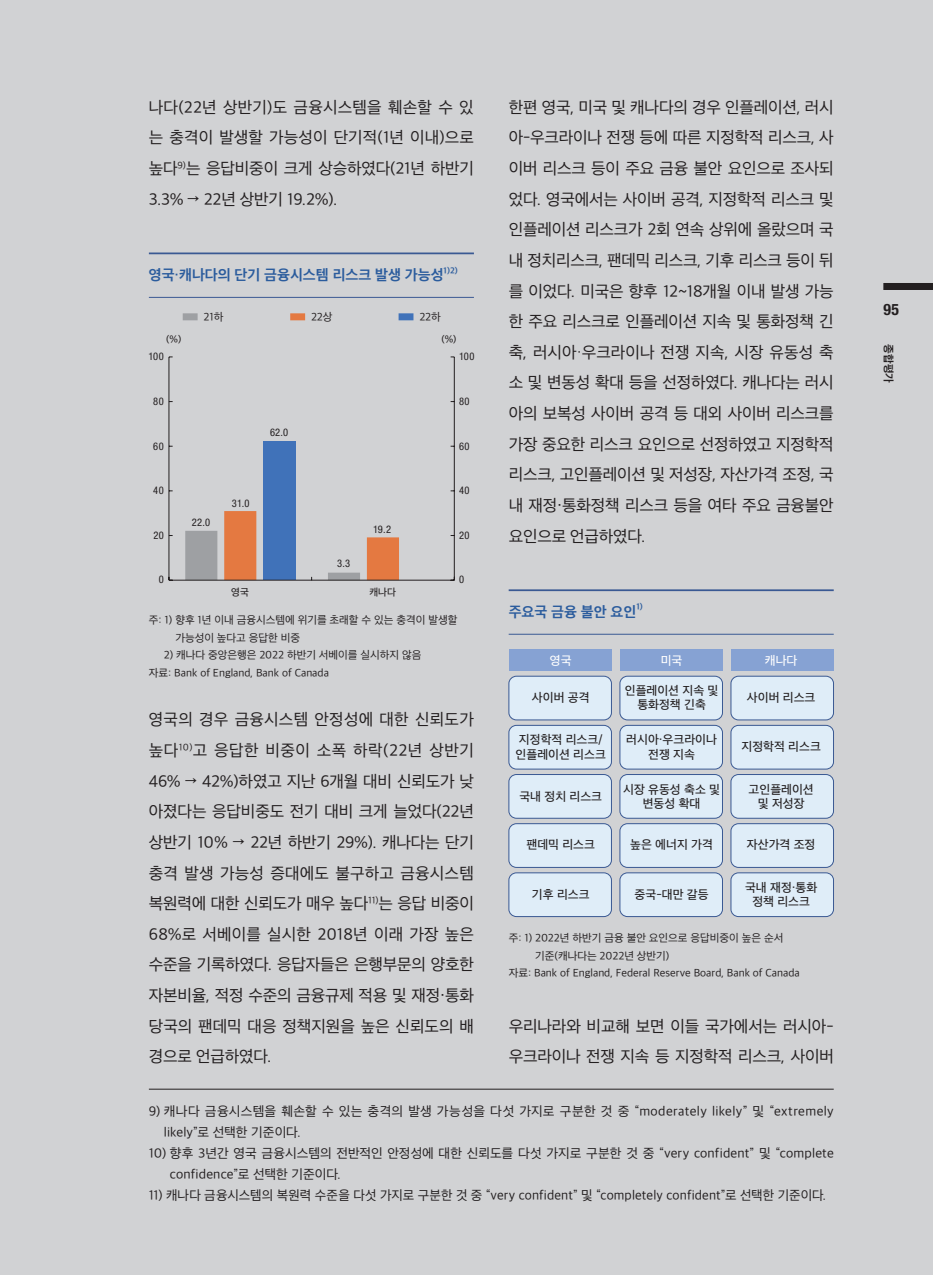
<style>
.page{position:relative;width:933px;height:1275px;background:#d1d2d4}
.page>*{position:absolute;margin:0;border:0;box-sizing:border-box;transform-origin:0 0}
.t1{font:15.75px/30.6px "SD Gothic Neo 1 OTFR";letter-spacing:-.01em;color:#231f20;text-align:justify}
.t2{font:700 condensed 15.75px "Helvetica Neue LT Std";color:#231f20}
.t3{font:14px "SD Gothic Neo 1 OTFB";color:#2b5c9d}
.t4{font:12.6px/21px "SD Gothic Neo 1 OTFR";letter-spacing:.01em;color:#231f20}
.t5{font:11.9px/14.2px "SD Gothic Neo 1 OTFM";color:#231f20;text-align:center}
.t6{font:11.9px "SD Gothic Neo 1 OTFM";color:#fff}
.t7{font:10.5px/17.5px "SD Gothic Neo 1 OTFR";color:#231f20}
.t8{font:condensed 10.5px "Helvetica Neue LT Std";letter-spacing:.035em;color:#231f20}
.t9{font:10.5px "SD Gothic Neo 1 OTFB";color:#231f20}
.t10{font:9.62px "SD Gothic Neo 1 OTFM";color:#231f20}
.t11{font:8.22px "SD Gothic Neo 1 OTFB";color:#2b5c9d}
.s1{font-family:"SD Gothic Neo 1 OTFUL"}
</style>
<div class="page">
<div style="left:883px;top:283px;width:50px;height:7px;background:#231f20"></div>
<hr style="left:149px;top:1089px;width:684px;height:1px;background:#231f20">
<div style="left:183px;top:313px;width:15px;height:7px;background:#9ea0a3"></div>
<div style="left:290px;top:313px;width:15px;height:7px;background:#e47941"></div>
<div style="left:398px;top:313px;width:15px;height:7px;background:#4072b9"></div>
<hr style="left:149px;top:297px;width:325px;height:1px;background:#3a5993">
<hr style="left:149px;top:252px;width:325px;height:2px;background:#3a5993">
<div style="left:263px;top:441px;width:32px;height:139px;background:#4072b9"></div>
<hr style="left:454px;top:357px;width:1px;height:223px;background:#231f20">
<hr style="left:169px;top:357px;width:1px;height:223px;background:#231f20">
<hr style="left:169px;top:580px;width:285px;height:1px;background:#231f20">
<svg style="left:185px;top:511px;width:214px;height:69px"></svg>
<div style="left:509px;top:649px;width:102px;height:22px;background:#86a2d3"></div>
<div style="left:620px;top:649px;width:102px;height:22px;background:#86a2d3"></div>
<div style="left:731px;top:649px;width:102px;height:22px;background:#86a2d3"></div>
<div style="left:509px;top:676px;width:102px;height:44px;background:#dfedf8;border-radius:7px"></div>
<div style="left:508px;top:676px;width:103px;height:44px;border:1px solid #3a5993;border-radius:8px"></div>
<div style="left:509px;top:725px;width:102px;height:44px;background:#dfedf8;border-radius:7px"></div>
<div style="left:508px;top:725px;width:103px;height:44px;border:1px solid #3a5993;border-radius:8px"></div>
<div style="left:509px;top:774px;width:102px;height:44px;background:#dfedf8;border-radius:7px"></div>
<div style="left:508px;top:774px;width:103px;height:44px;border:1px solid #3a5993;border-radius:8px"></div>
<div style="left:509px;top:824px;width:102px;height:43px;background:#dfedf8;border-radius:7px"></div>
<div style="left:508px;top:823px;width:103px;height:45px;border:1px solid #3a5993;border-radius:8px"></div>
<div style="left:509px;top:873px;width:102px;height:43px;background:#dfedf8;border-radius:7px"></div>
<div style="left:508px;top:873px;width:103px;height:44px;border:1px solid #3a5993;border-radius:8px"></div>
<div style="left:620px;top:676px;width:102px;height:44px;background:#dfedf8;border-radius:7px"></div>
<div style="left:619px;top:676px;width:103px;height:44px;border:1px solid #3a5993;border-radius:8px"></div>
<div style="left:620px;top:725px;width:102px;height:44px;background:#dfedf8;border-radius:7px"></div>
<div style="left:619px;top:725px;width:103px;height:44px;border:1px solid #3a5993;border-radius:8px"></div>
<div style="left:620px;top:774px;width:102px;height:44px;background:#dfedf8;border-radius:7px"></div>
<div style="left:619px;top:774px;width:103px;height:44px;border:1px solid #3a5993;border-radius:8px"></div>
<div style="left:620px;top:824px;width:102px;height:43px;background:#dfedf8;border-radius:7px"></div>
<div style="left:619px;top:823px;width:103px;height:45px;border:1px solid #3a5993;border-radius:8px"></div>
<div style="left:620px;top:873px;width:102px;height:43px;background:#dfedf8;border-radius:7px"></div>
<div style="left:619px;top:873px;width:103px;height:44px;border:1px solid #3a5993;border-radius:8px"></div>
<div style="left:731px;top:676px;width:102px;height:44px;background:#dfedf8;border-radius:7px"></div>
<div style="left:730px;top:676px;width:103px;height:44px;border:1px solid #3a5993;border-radius:7px"></div>
<div style="left:731px;top:725px;width:102px;height:44px;background:#dfedf8;border-radius:7px"></div>
<div style="left:730px;top:725px;width:103px;height:44px;border:1px solid #3a5993;border-radius:7px"></div>
<div style="left:731px;top:774px;width:102px;height:44px;background:#dfedf8;border-radius:7px"></div>
<div style="left:730px;top:774px;width:103px;height:44px;border:1px solid #3a5993;border-radius:7px"></div>
<div style="left:731px;top:824px;width:102px;height:43px;background:#dfedf8;border-radius:7px"></div>
<div style="left:730px;top:823px;width:103px;height:45px;border:1px solid #3a5993;border-radius:7px"></div>
<div style="left:731px;top:873px;width:102px;height:43px;background:#dfedf8;border-radius:7px"></div>
<div style="left:730px;top:873px;width:103px;height:44px;border:1px solid #3a5993;border-radius:7px"></div>
<hr style="left:508px;top:634px;width:325px;height:1px;background:#3a5993">
<hr style="left:508px;top:589px;width:325px;height:2px;background:#3a5993">
<p class="t1" style="left:149px;top:92px;width:326px">나다(22년 상반기)도 금융시스템을 훼손할 수 있 는 충격이 발생할 가능성이 단기적(1년 이내)으로 높다<sup>9)</sup>는 응답비중이 크게 상승하였다(21년 하반기 3.3% → 22년 상반기 19.2%).</p>
<p class="t3" style="left:149px;top:268px;width:296px">영국·캐나다의 단기 금융시스템 리스크 발생 가능성</p>
<p class="t11" style="left:443px;top:266px;width:16px">1)2)</p>
<p class="t7" style="left:203px;top:309px;width:21px">21하</p>
<p class="t7" style="left:311px;top:309px;width:23px">22상</p>
<p class="t7" style="left:419px;top:309px;width:23px">22하</p>
<p class="t10" style="left:166px;top:334px;width:17px">(%)</p>
<p class="t10" style="left:441px;top:334px;width:17px">(%)</p>
<p class="t8" style="left:148px;top:351px;width:17px">100</p>
<p class="t8" style="left:153px;top:395px;width:12px">80</p>
<p class="t8" style="left:153px;top:440px;width:12px">60</p>
<p class="t8" style="left:153px;top:484px;width:12px">40</p>
<p class="t8" style="left:153px;top:529px;width:12px">20</p>
<p class="t8" style="left:159px;top:573px;width:7px">0</p>
<p class="t8" style="left:270px;top:426px;width:20px">62.0</p>
<p class="t8" style="left:192px;top:516px;width:20px">22.0</p>
<p class="t8" style="left:232px;top:497px;width:19px">31.0</p>
<p class="t8" style="left:337px;top:557px;width:15px">3.3</p>
<p class="t8" style="left:373px;top:523px;width:19px">19.2</p>
<p class="t10" style="left:231px;top:587px;width:19px">영국</p>
<p class="t10" style="left:369px;top:587px;width:28px">캐나다</p>
<p class="t8" style="left:459px;top:351px;width:17px">100</p>
<p class="t8" style="left:459px;top:395px;width:12px">80</p>
<p class="t8" style="left:459px;top:440px;width:12px">60</p>
<p class="t8" style="left:459px;top:484px;width:12px">40</p>
<p class="t8" style="left:459px;top:529px;width:12px">20</p>
<p class="t8" style="left:459px;top:573px;width:7px">0</p>
<p class="t7" style="left:175px;top:611px;width:283px;text-indent:-27px">주: 1) 향후 1년 이내 금융시스템에 위기를 초래할 수 있는 충격이 발생할 가능성이 높다고 응답한 비중</p>
<p class="t7" style="left:164px;top:646px;width:259px">2) 캐나다 중앙은행은 2022 하반기 서베이를 실시하지 않음</p>
<p class="t7" style="left:149px;top:664px;width:182px">자료: Bank of England, Bank of Canada</p>
<p class="t1" style="left:149px;top:704px;width:326px">영국의 경우 금융시스템 안정성에 대한 신뢰도가 높다<sup>10)</sup>고 응답한 비중이 소폭 하락(22년 상반기 46% → 42%)하였고 지난 6개월 대비 신뢰도가 낮 아졌다는 응답비중도 전기 대비 크게 늘었다(22년 상반기 10% → 22년 하반기 29%). 캐나다는 단기 충격 발생 가능성 증대에도 불구하고 금융시스템 복원력에 대한 신뢰도가 매우 높다<sup>11)</sup>는 응답 비중이 68%로 서베이를 실시한 2018년 이래 가장 높은 수준을 기록하였다. 응답자들은 은행부문의 양호한 자본비율, 적정 수준의 금융규제 적용 및 재정·통화 당국의 팬데믹 대응 정책지원을 높은 신뢰도의 배 경으로 언급하였다.</p>
<p class="t1" style="left:508px;top:92px;width:326px">한편 영국, 미국 및 캐나다의 경우 인플레이션, 러시 아-우크라이나 전쟁 등에 따른 지정학적 리스크, 사 이버 리스크 등이 주요 금융 불안 요인으로 조사되 었다. 영국에서는 사이버 공격, 지정학적 리스크 및 인플레이션 리스크가 2회 연속 상위에 올랐으며 국 내 정치리스크, 팬데믹 리스크, 기후 리스크 등이 뒤 를 이었다. 미국은 향후 12~18개월 이내 발생 가능 한 주요 리스크로 인플레이션 지속 및 통화정책 긴 축, 러시아<span class="s1">·</span>우크라이나 전쟁 지속, 시장 유동성 축 소 및 변동성 확대 등을 선정하였다. 캐나다는 러시 아의 보복성 사이버 공격 등 대외 사이버 리스크를 가장 중요한 리스크 요인으로 선정하였고 지정학적 리스크, 고인플레이션 및 저성장, 자산가격 조정, 국 내 재정·통화정책 리스크 등을 여타 주요 금융불안 요인으로 언급하였다.</p>
<p class="t3" style="left:508px;top:605px;width:129px">주요국 금융 불안 요인</p>
<p class="t11" style="left:636px;top:603px;width:8px">1)</p>
<p class="t6" style="left:550px;top:654px;width:23px">영국</p>
<p class="t5" style="left:532px;top:690px;width:59px">사이버 공격</p>
<p class="t5" style="left:519px;top:733px;width:85px">지정학적 리스크/</p>
<p class="t5" style="left:515px;top:747px;width:92px">인플레이션 리스크</p>
<p class="t5" style="left:519px;top:789px;width:84px">국내 정치 리스크</p>
<p class="t5" style="left:526px;top:838px;width:70px">팬데믹 리스크</p>
<p class="t5" style="left:532px;top:887px;width:59px">기후 리스크</p>
<p class="t6" style="left:660px;top:654px;width:23px">미국</p>
<p class="t5" style="left:625px;top:683px;width:95px">인플레이션 지속 및</p>
<p class="t5" style="left:637px;top:697px;width:70px">통화정책 긴축</p>
<p class="t5" style="left:626px;top:733px;width:92px">러시아·우크라이나</p>
<p class="t5" style="left:648px;top:747px;width:48px">전쟁 지속</p>
<p class="t5" style="left:623px;top:782px;width:98px">시장 유동성 축소 및 변동성 확대</p>
<p class="t5" style="left:630px;top:838px;width:84px">높은 에너지 가격</p>
<p class="t5" style="left:634px;top:887px;width:76px">중국-대만 갈등</p>
<p class="t6" style="left:765px;top:654px;width:34px">캐나다</p>
<p class="t5" style="left:747px;top:690px;width:70px">사이버 리스크</p>
<p class="t5" style="left:741px;top:740px;width:81px">지정학적 리스크</p>
<p class="t5" style="left:748px;top:782px;width:67px">고인플레이션</p>
<p class="t5" style="left:757px;top:796px;width:48px">및 저성장</p>
<p class="t5" style="left:747px;top:838px;width:70px">자산가격 조정</p>
<p class="t5" style="left:745px;top:880px;width:74px">국내 재정·통화</p>
<p class="t5" style="left:752px;top:894px;width:59px">정책 리스크</p>
<p class="t7" style="left:535px;top:929px;width:250px;text-indent:-27px">주: 1) 2022년 하반기 금융 불안 요인으로 응답비중이 높은 순서 기준(캐나다는 2022년 상반기)</p>
<p class="t7" style="left:508px;top:964px;width:292px">자료: Bank of England, Federal Reserve Board, Bank of Canada</p>
<p class="t1" style="left:508px;top:1011px;width:327px">우리나라와 비교해 보면 이들 국가에서는 러시아-우크라이나 전쟁 지속 등 지정학적 리스크, 사이버</p>
<p class="t4" style="left:164px;top:1101px;width:671px;text-indent:-15px">9) 캐나다 금융시스템을 훼손할 수 있는 충격의 발생 가능성을 다섯 가지로 구분한 것 중 “moderately likely” 및 “extremely likely”로 선택한 기준이다.</p>
<p class="t4" style="left:170px;top:1143px;width:665px;text-indent:-21px">10) 향후 3년간 영국 금융시스템의 전반적인 안정성에 대한 신뢰도를 다섯 가지로 구분한 것 중 “very confident” 및 “complete confidence”로 선택한 기준이다.</p>
<p class="t4" style="left:149px;top:1185px;width:679px">11) 캐나다 금융시스템의 복원력 수준을 다섯 가지로 구분한 것 중 “very confident” 및 “completely confident”로 선택한 기준이다.</p>
<p class="t2" style="left:883px;top:299px;width:17px">95</p>
<p class="t9" style="left:893px;top:344px;width:40px;rotate:90deg">종합평가</p>
</div>
